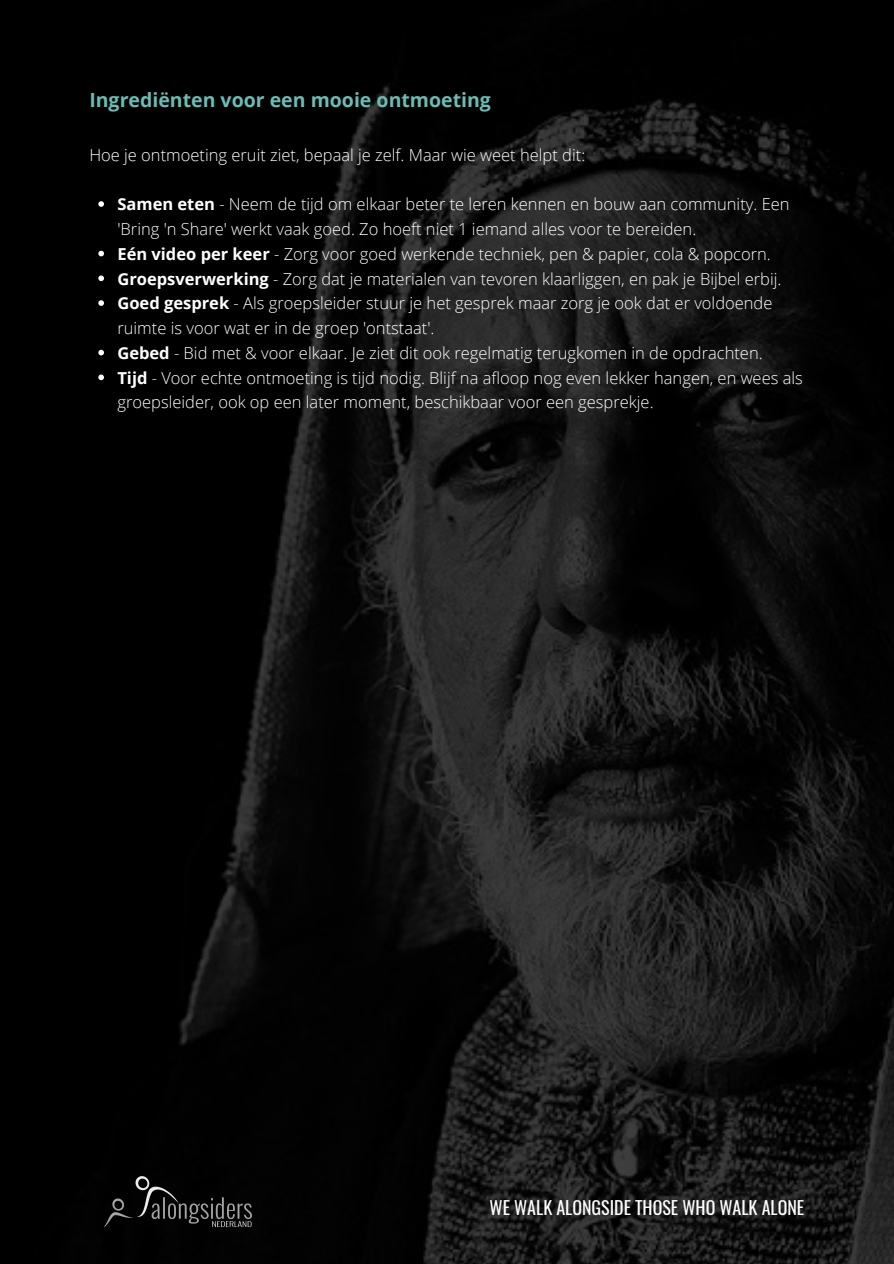
<style>
.page{position:relative;width:894px;height:1264px;background:#fff}
.page>*{position:absolute;margin:0;border:0;box-sizing:border-box;transform-origin:0 0}
.t1{font:700 19.5px "Open Sans";color:#69bdb5}
.t2{font:18px "Oswald";color:#fff}
.t3{font:300 16.5px/24.8px "Open Sans";color:#fff}
.s1{font-weight:700}
</style>
<div class="page">
<img style="left:0;top:0;width:893px;height:1263px">
<img style="left:89px;top:1158px;width:185px;height:98px">
<svg style="left:98px;top:201px;width:6px;height:6px"></svg>
<svg style="left:98px;top:251px;width:6px;height:5px"></svg>
<svg style="left:98px;top:275px;width:6px;height:6px"></svg>
<svg style="left:98px;top:300px;width:6px;height:6px"></svg>
<svg style="left:98px;top:350px;width:6px;height:5px"></svg>
<svg style="left:98px;top:374px;width:6px;height:6px"></svg>
<p class="t1" style="left:89px;top:86px;width:403px">Ingrediënten voor een mooie ontmoeting</p>
<p class="t3" style="left:89px;top:142px;width:497px">Hoe je ontmoeting eruit ziet, bepaal je zelf. Maar wie weet helpt dit:</p>
<p class="t3" style="left:117px;top:191px;width:673px"><span class="s1">Samen eten</span> - Neem de tijd om elkaar beter te leren kennen en bouw aan community. Een 'Bring 'n Share' werkt vaak goed. Zo hoeft niet 1 iemand alles voor te bereiden.</p>
<p class="t3" style="left:117px;top:241px;width:654px"><span class="s1">Eén video per keer</span> - Zorg voor goed werkende techniek, pen &amp; papier, cola &amp; popcorn.</p>
<p class="t3" style="left:117px;top:266px;width:665px"><span class="s1">Groepsverwerking</span> - Zorg dat je materialen van tevoren klaarliggen, en pak je Bijbel erbij.</p>
<p class="t3" style="left:117px;top:290px;width:656px"><span class="s1">Goed gesprek</span> - Als groepsleider stuur je het gesprek maar zorg je ook dat er voldoende ruimte is voor wat er in de groep 'ontstaat'.</p>
<p class="t3" style="left:117px;top:340px;width:646px"><span class="s1">Gebed</span> - Bid met &amp; voor elkaar. Je ziet dit ook regelmatig terugkomen in de opdrachten.</p>
<p class="t3" style="left:117px;top:365px;width:686px"><span class="s1">Tijd</span> - Voor echte ontmoeting is tijd nodig. Blijf na afloop nog even lekker hangen, en wees als groepsleider, ook op een later moment, beschikbaar voor een gesprekje.</p>
<h2 class="t2" style="left:489px;top:1193px;width:316px">WE WALK ALONGSIDE THOSE WHO WALK ALONE</h2>
</div>
